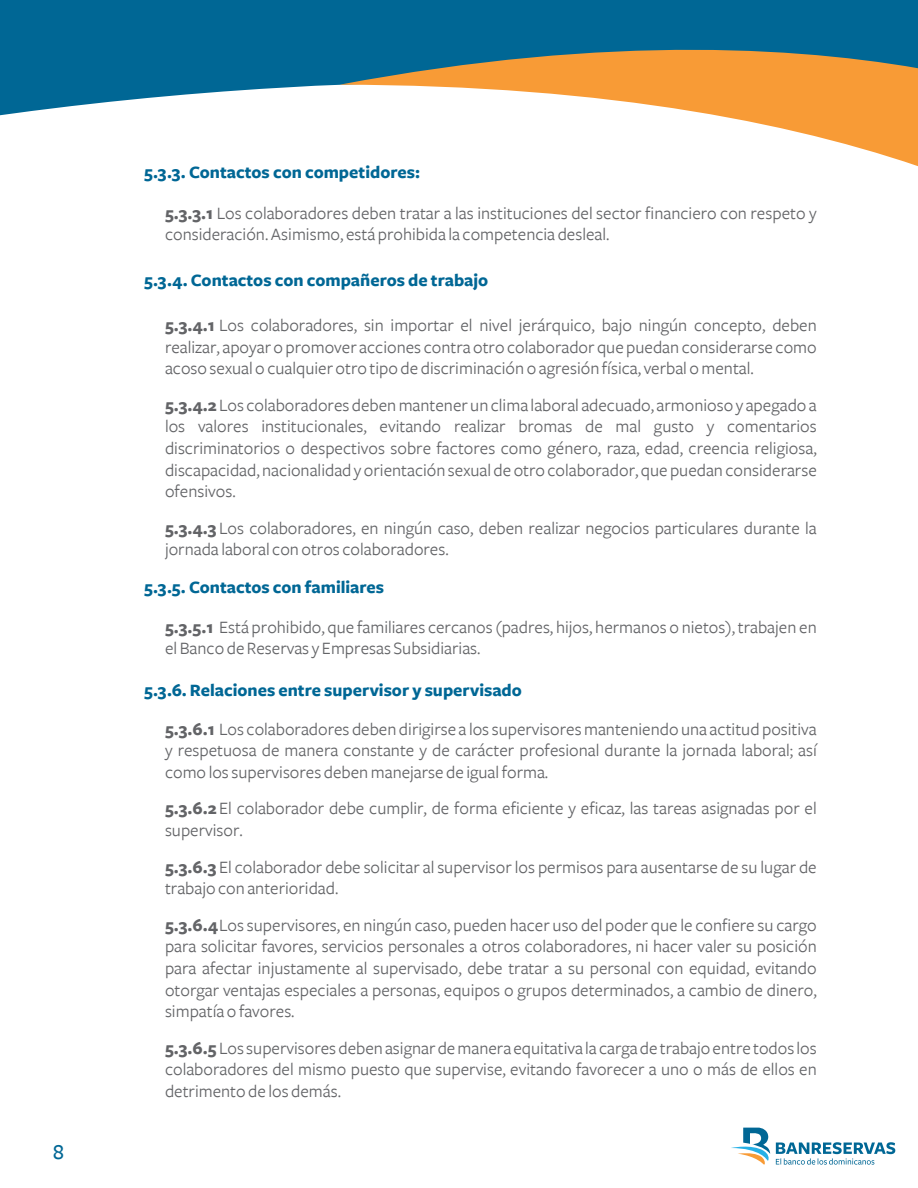
<style>
.page{position:relative;width:918px;height:1188px;background:#fff}
.page>*{position:absolute;margin:0;border:0;box-sizing:border-box;transform-origin:0 0}
.t1{font:500 22.5px "Freight Sans";color:#006795}
.t2{font:18px/21.6px "Freight Sans";color:#636467}
.t3{font:700 18px "Freight Sans";color:#006795}
.s1{font-weight:700}
</style>
<div class="page">
<svg style="left:731px;top:1127px;width:39px;height:38px"></svg>
<svg style="left:776px;top:1142px;width:119px;height:23px"></svg>
<svg style="left:0;top:0;width:918px;height:116px;fill:#006795"></svg>
<svg style="left:340px;top:33px;width:578px;height:134px"></svg>
<p class="t1" style="left:53px;top:1139px;width:13px">8</p>
<p class="t3" style="left:144px;top:163px;width:277px">5.3.3. Contactos con competidores:</p>
<p class="t2" style="left:165px;top:202px;width:653px"><span class="s1">5.3.3.1</span> Los colaboradores deben tratar a las instituciones del sector financiero con respeto y consideración. Asimismo, está prohibida la competencia desleal.</p>
<p class="t3" style="left:144px;top:270px;width:346px">5.3.4. Contactos con compañeros de trabajo</p>
<p class="t2" style="left:165px;top:315px;width:653px;text-align:justify"><span class="s1">5.3.4.1</span> Los colaboradores, sin importar el nivel jerárquico, bajo ningún concepto, deben realizar, apoyar o promover acciones contra otro colaborador que puedan considerarse como acoso sexual o cualquier otro tipo de discriminación o agresión física, verbal o mental.</p>
<p class="t2" style="left:165px;top:395px;width:653px;text-align:justify"><span class="s1">5.3.4.2</span> Los colaboradores deben mantener un clima laboral adecuado, armonioso y apegado a los valores institucionales, evitando realizar bromas de mal gusto y comentarios discriminatorios o despectivos sobre factores como género, raza, edad, creencia religiosa, discapacidad, nacionalidad y orientación sexual de otro colaborador, que puedan considerarse ofensivos.</p>
<p class="t2" style="left:165px;top:518px;width:653px"><span class="s1">5.3.4.3</span> Los colaboradores, en ningún caso, deben realizar negocios particulares durante la jornada laboral con otros colaboradores.</p>
<p class="t3" style="left:144px;top:578px;width:242px">5.3.5. Contactos con familiares</p>
<p class="t2" style="left:165px;top:616px;width:653px"><span class="s1">5.3.5.1</span> Está prohibido, que familiares cercanos (padres, hijos, hermanos o nietos), trabajen en el Banco de Reservas y Empresas Subsidiarias.</p>
<p class="t3" style="left:144px;top:680px;width:379px">5.3.6. Relaciones entre supervisor y supervisado</p>
<p class="t2" style="left:165px;top:718px;width:653px;text-align:justify"><span class="s1">5.3.6.1</span> Los colaboradores deben dirigirse a los supervisores manteniendo una actitud positiva y respetuosa de manera constante y de carácter profesional durante la jornada laboral; así como los supervisores deben manejarse de igual forma.</p>
<p class="t2" style="left:165px;top:798px;width:653px"><span class="s1">5.3.6.2</span> El colaborador debe cumplir, de forma eficiente y eficaz, las tareas asignadas por el supervisor.</p>
<p class="t2" style="left:165px;top:856px;width:653px"><span class="s1">5.3.6.3</span> El colaborador debe solicitar al supervisor los permisos para ausentarse de su lugar de trabajo con anterioridad.</p>
<p class="t2" style="left:165px;top:914px;width:653px;text-align:justify"><span class="s1">5.3.6.4</span> Los supervisores, en ningún caso, pueden hacer uso del poder que le confiere su cargo para solicitar favores, servicios personales a otros colaboradores, ni hacer valer su posición para afectar injustamente al supervisado, debe tratar a su personal con equidad, evitando otorgar ventajas especiales a personas, equipos o grupos determinados, a cambio de dinero, simpatía o favores.</p>
<p class="t2" style="left:165px;top:1037px;width:653px;text-align:justify"><span class="s1">5.3.6.5</span> Los supervisores deben asignar de manera equitativa la carga de trabajo entre todos los colaboradores del mismo puesto que supervise, evitando favorecer a uno o más de ellos en detrimento de los demás.</p>
</div>
